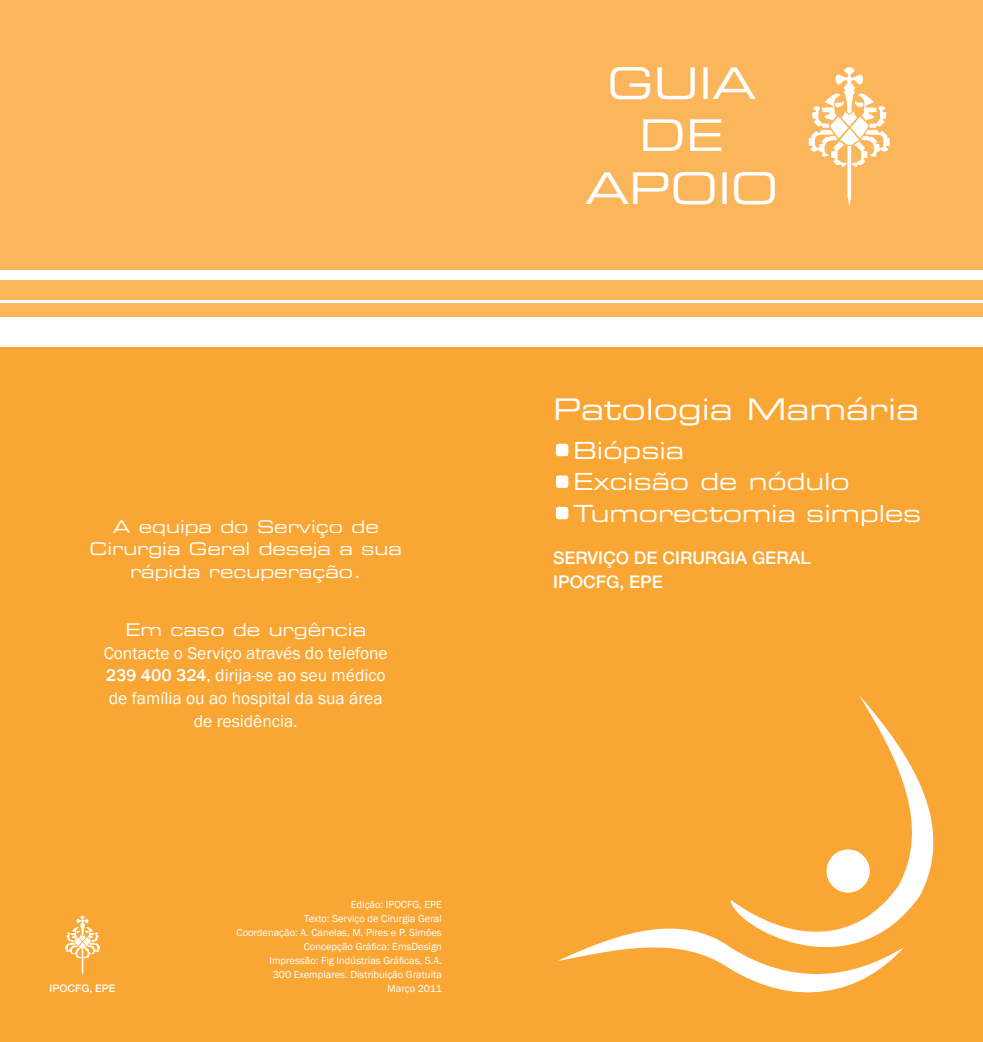
<style>
.page{position:relative;width:983px;height:1042px;background:#fff}
.page>*{position:absolute;margin:0;border:0;box-sizing:border-box;transform-origin:0 0}
.t1{font:43.75px/52.5px "Eurostile Extended Two";color:#fff;text-align:center}
.t2{font:29.75px "Eurostile Extended Two";color:#fff}
.t3{font:23.62px "Eurostile Extended Two";color:#fff}
.t4{font:17.5px "Franklin Gothic";color:#fff}
.t5{font:17.5px/22.8px "Eurostile Extended Two";color:#fff;text-align:center}
.t6{font:500 17.5px "Helvetica Neue";color:#fff}
.t7{font:10.5px "Franklin Gothic";color:#fff}
.t8{font:500 10.5px "Helvetica Neue";color:#fff}
.s1{font-weight:500}
</style>
<div class="page">
<div style="left:0;top:0;width:982px;height:347px;background:#fbb65c"></div>
<div style="left:0;top:347px;width:982px;height:695px;background:#faa634"></div>
<div style="left:0;top:317px;width:982px;height:30px;background:#fff"></div>
<hr style="left:0;top:300px;width:982px;height:3px;background:#fff">
<div style="left:0;top:270px;width:982px;height:10px;background:#fff"></div>
<svg style="left:730px;top:695px;width:204px;height:220px"></svg>
<svg style="left:557px;top:913px;width:347px;height:80px"></svg>
<svg style="left:826px;top:849px;width:43px;height:43px"></svg>
<div style="left:826px;top:849px;width:43px;height:43px;background:#fff;border-radius:50%"></div>
<div style="left:555px;top:444px;width:13px;height:12px;background:#fff;border-radius:2px"></div>
<div style="left:555px;top:475px;width:13px;height:13px;background:#fff;border-radius:2px"></div>
<div style="left:555px;top:507px;width:13px;height:12px;background:#fff;border-radius:2px"></div>
<svg style="left:65px;top:916px;width:35px;height:59px"></svg>
<svg style="left:808px;top:67px;width:81px;height:139px"></svg>
<p class="t5" style="left:90px;top:515px;width:314px">A equipa do Serviço de<br>Cirurgia Geral deseja a sua rápida recuperação.</p>
<p class="t5" style="left:125px;top:618px;width:242px">Em caso de urgência</p>
<p class="t4" style="left:104px;top:642px;width:285px">Contacte o Serviço através do telefone</p>
<p class="t4" style="left:106px;top:665px;width:281px"><span class="s1">239 400 324</span>, dirija-se ao seu médico</p>
<p class="t4" style="left:109px;top:687px;width:275px">de família ou ao hospital da sua área</p>
<p class="t4" style="left:194px;top:710px;width:105px">de residência.</p>
<p class="t8" style="left:50px;top:982px;width:67px">IPOCFG, EPE</p>
<p class="t7" style="left:351px;top:898px;width:92px">Edição: IPOCFG, EPE</p>
<p class="t7" style="left:304px;top:912px;width:139px">Texto: Serviço de Cirurgia Geral</p>
<p class="t7" style="left:236px;top:926px;width:207px">Coordenação: A. Canelas, M. Pires e P. Simões</p>
<p class="t7" style="left:304px;top:940px;width:139px">Concepção Gráfica: EmsDesign</p>
<p class="t7" style="left:269px;top:954px;width:174px">Impressão: Fig Indústrias Gráficas, S.A.</p>
<p class="t7" style="left:272px;top:968px;width:171px">300 Exemplares. Distribuição Gratuita</p>
<p class="t7" style="left:387px;top:982px;width:56px">Março 2011</p>
<p class="t1" style="left:607px;top:56px;width:151px">GUIA</p>
<p class="t1" style="left:585px;top:108px;width:195px">DE<br>APOIO</p>
<p class="t2" style="left:553px;top:389px;width:367px">Patologia Mamária</p>
<p class="t3" style="left:573px;top:434px;width:112px">Biópsia</p>
<p class="t3" style="left:573px;top:466px;width:278px">Excisão de nódulo</p>
<p class="t3" style="left:573px;top:497px;width:350px">Tumorectomia simples</p>
<p class="t6" style="left:553px;top:547px;width:259px">SERVIÇO DE CIRURGIA GERAL</p>
<p class="t6" style="left:553px;top:572px;width:111px">IPOCFG, EPE</p>
</div>
